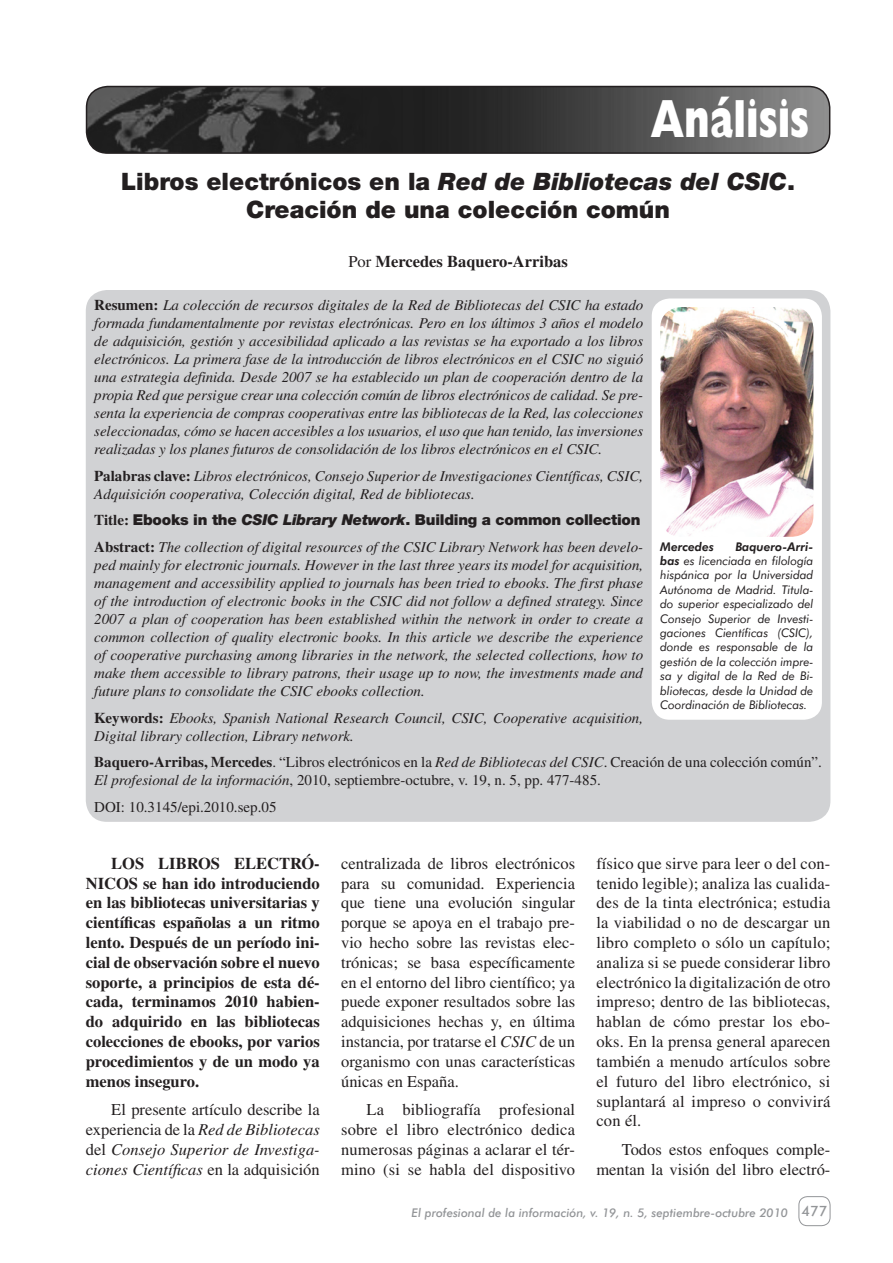
<style>
.page{position:relative;width:893px;height:1263px;background:#fff}
.page>*{position:absolute;margin:0;border:0;box-sizing:border-box;transform-origin:0 0}
.t1{font:800 54px "Gill Sans";color:#fff;scale:.7 1}
.t2{font:900 24px/28.8px "Helvetica Neue";color:#231f20;text-align:center}
.t3{font:16.5px/19.8px "Times";color:#231f20;text-align:justify}
.t4{font:700 16.5px/19.8px "Times";color:#231f20;text-align:justify}
.t5{font:italic 15px/18px "Times";color:#231f20;text-align:justify}
.t6{font:15px/18px "Times";color:#231f20}
.t7{font:900 15px "Helvetica Neue";letter-spacing:-.015em;color:#231f20}
.t8{font:500 14.25px "Futura BT";color:#939598}
.t9{font:italic 12px/14.4px "Futura BT";letter-spacing:-.005em;color:#231f20;text-align:justify}
.t10{font:italic 500 12px "Futura BT";color:#939598}
.t11{font:italic 800 12px "Futura BT";letter-spacing:-.005em;color:#231f20}
.s1{font-style:italic}
.s2{font-weight:400}
.s3{font-weight:700;font-style:normal}
.s4{font-family:"Times";font-weight:700}
.s5{font-weight:700}
.s6{font-weight:800}
</style>
<div class="page">
<div style="left:798px;top:1195px;width:32px;height:30px;border:1px solid #939598;border-radius:9px"></div>
<img style="left:86px;top:86px;width:743px;height:67px;border-radius:21px">
<div style="left:86px;top:86px;width:744px;height:68px;border:2px solid #231f20;border-radius:21px"></div>
<div style="left:86px;top:290px;width:744px;height:531px;background:#d1d2d4;border-radius:21px"></div>
<div style="left:651px;top:298px;width:170px;height:421px;background:#fff;border-radius:18px"></div>
<img style="left:660px;top:307px;width:153px;height:229px;border-radius:21px">
<h1 class="t1" style="left:650px;top:87px;width:228px">Análisis</h1>
<h2 class="t2" style="left:121px;top:166px;width:675px">Libros electrónicos en la <span class="s1">Red de Bibliotecas del CSIC</span>.<br>Creación de una colección común</h2>
<p class="t4" style="left:348px;top:251px;width:221px"><span class="s2">Por</span> Mercedes Baquero-Arribas</p>
<p class="t5" style="left:94px;top:296px;width:550px"><span class="s3">Resumen:</span> La colección de recursos digitales de la Red de Bibliotecas del CSIC ha estado formada fundamentalmente por revistas electrónicas. Pero en los últimos 3 años el modelo de adquisición, gestión y accesibilidad aplicado a las revistas se ha exportado a los libros electrónicos. La primera fase de la introducción de libros electrónicos en el CSIC no siguió una estrategia definida. Desde 2007 se ha establecido un plan de cooperación dentro de la propia Red que persigue crear una colección común de libros electrónicos de calidad. Se pre&shy;senta la experiencia de compras cooperativas entre las bibliotecas de la Red, las colecciones seleccionadas, cómo se hacen accesibles a los usuarios, el uso que han tenido, las inversiones realizadas y los planes futuros de consolidación de los libros electrónicos en el CSIC.</p>
<p class="t5" style="left:94px;top:467px;width:550px"><span class="s3">Palabras clave:</span> Libros electrónicos, Consejo Superior de Investigaciones Científicas, CSIC,<br>Adquisición cooperativa, Colección digital, Red de bibliotecas.</p>
<p class="t7" style="left:94px;top:511px;width:547px"><span class="s4">Title:</span> Ebooks in the <span class="s1">CSIC Library Network</span>. Building a common collection</p>
<p class="t5" style="left:94px;top:538px;width:550px"><span class="s3">Abstract:</span> The collection of digital resources of the CSIC Library Network has been develo&shy;ped mainly for electronic journals. However in the last three years its model for acquisition, management and accessibility applied to journals has been tried to ebooks. The first phase of the introduction of electronic books in the CSIC did not follow a defined strategy. Since 2007 a plan of cooperation has been established within the network in order to create a common collection of quality electronic books. In this article we describe the experience of cooperative purchasing among libraries in the network, the selected collections, how to make them accessible to library patrons, their usage up to now, the investments made and future plans to consolidate the CSIC ebooks collection.</p>
<p class="t5" style="left:94px;top:708px;width:550px"><span class="s3">Keywords:</span> Ebooks, Spanish National Research Council, CSIC, Cooperative acquisition,<br>Digital library collection, Library network.</p>
<p class="t6" style="left:94px;top:752px;width:729px"><span class="s5">Baquero-Arribas, Mercedes</span>. “Libros electrónicos en la <span class="s1">Red de Bibliotecas del CSIC</span>. Creación de una colección común”.<br><span class="s1">El profesional de la información</span>, 2010, septiembre-octubre, v. 19, n. 5, pp. 477-485.</p>
<p class="t6" style="left:94px;top:797px;width:184px">DOI: 10.3145/epi.2010.sep.05</p>
<p class="t11" style="left:660px;top:539px;width:55px">Mercedes</p>
<p class="t9" style="left:660px;top:539px;width:155px;text-indent:75px"><span class="s6">Baquero-Arri&shy;bas</span> es licenciada en filología hispánica por la Universidad Autónoma de Madrid. Titula&shy;do superior especializado del Consejo Superior de Investi&shy;gaciones Científicas (CSIC), donde es responsable de la gestión de la colección impre&shy;sa y digital de la Red de Bi&shy;bliotecas, desde la Unidad de Coordinación de Bibliotecas.</p>
<p class="t4" style="left:86px;top:852px;width:235px;text-indent:26px">LOS LIBROS ELECTRÓ-NICOS se han ido introduciendo en las bibliotecas universitarias y científicas españolas a un ritmo lento. Después de un período ini&shy;cial de observación sobre el nuevo soporte, a principios de esta dé&shy;cada, terminamos 2010 habien&shy;do adquirido en las bibliotecas colecciones de ebooks, por varios procedimientos y de un modo ya menos inseguro.</p>
<p class="t3" style="left:86px;top:1099px;width:235px;text-indent:26px">El presente artículo describe la experiencia de la <span class="s1">Red de Bibliotecas </span>del <span class="s1">Consejo Superior de Investiga&shy;ciones Científicas</span> en la adquisición</p>
<p class="t3" style="left:341px;top:853px;width:235px">centralizada de libros electrónicos para su comunidad. Experiencia que tiene una evolución singular porque se apoya en el trabajo pre&shy;vio hecho sobre las revistas elec&shy;trónicas; se basa específicamente en el entorno del libro científico; ya puede exponer resultados sobre las adquisiciones hechas y, en última instancia, por tratarse el <span class="s1">CSIC</span> de un organismo con unas características únicas en España.</p>
<p class="t3" style="left:341px;top:1099px;width:235px;text-indent:26px">La bibliografía profesional sobre el libro electrónico dedica numerosas páginas a aclarar el tér&shy;mino (si se habla del dispositivo</p>
<p class="t3" style="left:596px;top:853px;width:235px">físico que sirve para leer o del con&shy;tenido legible); analiza las cualida&shy;des de la tinta electrónica; estudia la viabilidad o no de descargar un libro completo o sólo un capítulo; analiza si se puede considerar libro electrónico la digitalización de otro impreso; dentro de las bibliotecas, hablan de cómo prestar los ebo&shy;oks. En la prensa general aparecen también a menudo artículos sobre el futuro del libro electrónico, si suplantará al impreso o convivirá con él.</p>
<p class="t3" style="left:596px;top:1138px;width:235px;text-align:right">Todos estos enfoques comple&shy;mentan la visión del libro electró-</p>
<p class="t10" style="left:411px;top:1204px;width:377px">El profesional de la información, v. 19, n. 5, septiembre-octubre 2010</p>
<p class="t8" style="left:801px;top:1202px;width:27px">477</p>
</div>
